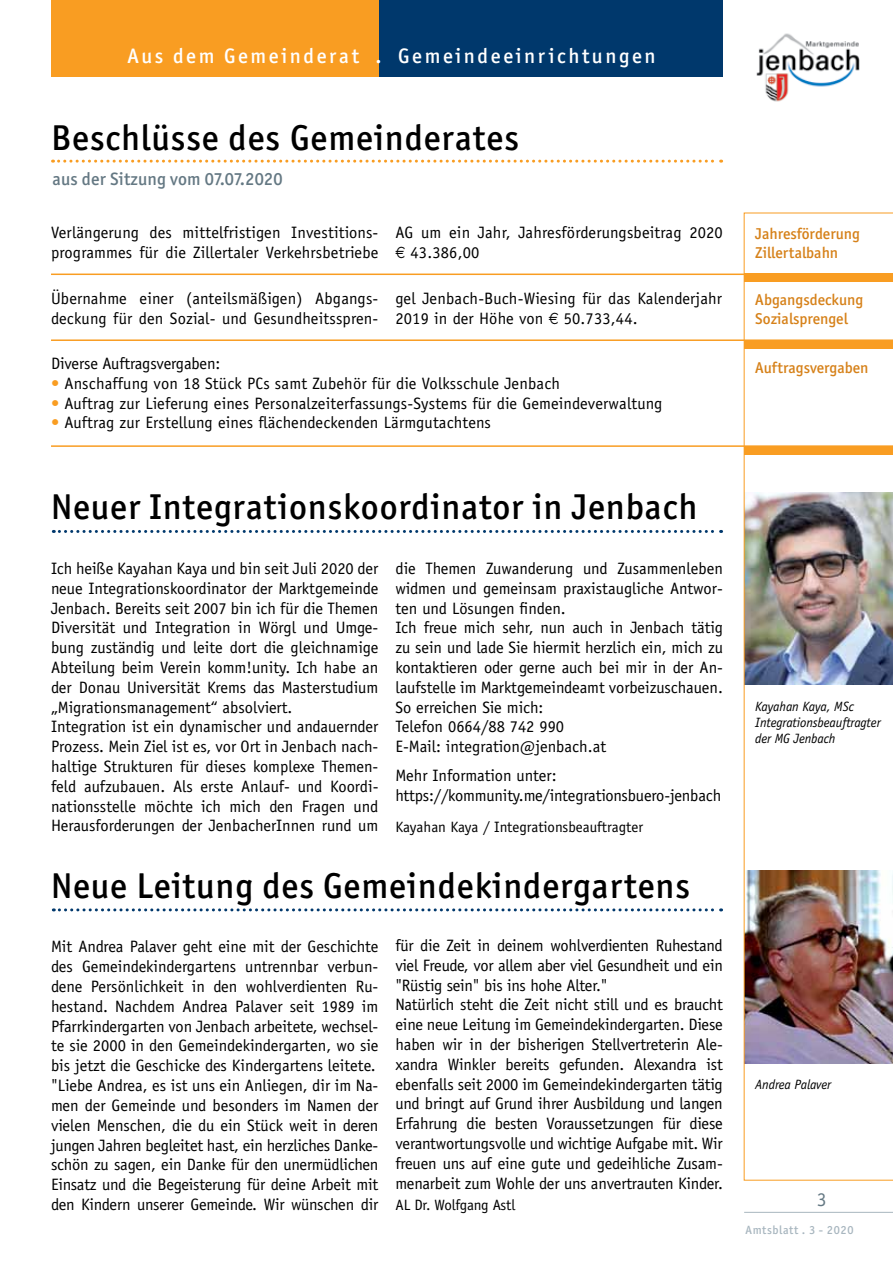
<style>
.page{position:relative;width:893px;height:1263px;background:#fff}
.page>*{position:absolute;margin:0;border:0;box-sizing:border-box;transform-origin:0 0}
.t1{font:500 36px "Officina San ITC";letter-spacing:.025em;color:#000}
.t2{font:500 21px "Officina San ITC";letter-spacing:.125em;color:#fff}
.t3{font:19.5px "Officina San ITC";color:#647883}
.t4{font:500 18px "Officina San ITC";letter-spacing:.01em;color:#647883}
.t5{font:16.5px/19.8px "Officina Sans";letter-spacing:-.005em;color:#000}
.t6{font:500 15.75px/19.5px "Officina San ITC";color:#d68119}
.t7{font:15px "Officina Sans";color:#000}
.t8{font:italic 13.5px/16.2px "Officina Sans";letter-spacing:-.01em;color:#000}
.t9{font:500 12px "Officina San ITC";letter-spacing:.05em;color:#a8b6bf}
.s1{font-family:"Euro Sans"}
.s2{color:#f99d22}
</style>
<div class="page">
<img style="left:756px;top:33px;width:104px;height:69px">
<img style="left:744px;top:213px;width:149px;height:967px">
<hr style="left:51px;top:445px;width:842px;height:2px;background:#f99d22">
<div style="left:744px;top:274px;width:149px;height:8px;background:#f99d22"></div>
<div style="left:744px;top:340px;width:149px;height:9px;background:#f99d22"></div>
<hr style="left:51px;top:274px;width:842px;height:1px;background:#f99d22">
<hr style="left:51px;top:339px;width:842px;height:2px;background:#f99d22">
<div style="left:744px;top:446px;width:149px;height:9px;background:#f99d22"></div>
<svg style="left:53px;top:160px;width:669px;height:3px"></svg>
<hr style="left:744px;top:1212px;width:149px;height:1px;background:#a8b6bf">
<div style="left:51px;top:0;width:672px;height:77px;background:#00386c"></div>
<div style="left:51px;top:0;width:327px;height:77px;background:#f99d22"></div>
<svg style="left:53px;top:530px;width:669px;height:3px"></svg>
<svg style="left:53px;top:908px;width:669px;height:3px"></svg>
<p class="t2" style="left:128px;top:43px;width:530px">Aus dem Gemeinderat . Gemeindeeinrichtungen</p>
<h1 class="t1" style="left:51px;top:117px;width:469px">Beschlüsse des Gemeinderates</h1>
<p class="t4" style="left:53px;top:168px;width:232px">aus der Sitzung vom 07.07.2020</p>
<p class="t5" style="left:395px;top:223px;width:329px">AG um ein Jahr, Jahresförderungsbeitrag 2020 <span class="s1">€</span> 43.386,00</p>
<p class="t5" style="left:395px;top:289px;width:328px">gel Jenbach-Buch-Wiesing für das Kalenderjahr<br>2019 in der Höhe von <span class="s1">€</span> 50.733,44.</p>
<p class="t5" style="left:51px;top:223px;width:329px">Verlängerung des mittelfristigen Investitions&shy;programmes für die Zillertaler Verkehrsbetriebe</p>
<p class="t5" style="left:51px;top:289px;width:329px">Übernahme einer (anteilsmäßigen) Abgangs&shy;deckung für den Sozial- und Gesundheitsspren-</p>
<p class="t5" style="left:51px;top:353px;width:171px">Diverse Auftragsvergaben:</p>
<p class="t5" style="left:51px;top:373px;width:511px"><span class="s2">•</span> Anschaffung von 18 Stück PCs samt Zubehör für die Volksschule Jenbach</p>
<p class="t5" style="left:51px;top:393px;width:613px"><span class="s2">•</span> Auftrag zur Lieferung eines Personalzeiterfassungs-Systems für die Gemeindeverwaltung</p>
<p class="t5" style="left:51px;top:413px;width:441px"><span class="s2">•</span> Auftrag zur Erstellung eines flächendeckenden Lärmgutachtens</p>
<p class="t6" style="left:755px;top:224px;width:106px">Jahresförderung<br>Zillertalbahn</p>
<p class="t6" style="left:755px;top:290px;width:109px">Abgangsdeckung<br>Sozialsprengel</p>
<p class="t6" style="left:755px;top:358px;width:115px">Auftragsvergaben</p>
<h1 class="t1" style="left:51px;top:486px;width:648px">Neuer Integrationskoordinator in Jenbach</h1>
<p class="t5" style="left:51px;top:558px;width:329px">Ich heiße Kayahan Kaya und bin seit Juli 2020 der neue Integrationskoordinator der Marktgemeinde Jenbach. Bereits seit 2007 bin ich für die Themen Diversität und Integration in Wörgl und Umge&shy;bung zuständig und leite dort die gleichnamige Abteilung beim Verein komm!unity. Ich habe an der Donau Universität Krems das Masterstudium „Migrationsmanagement“ absolviert.<br>Integration ist ein dynamischer und andauernder Prozess. Mein Ziel ist es, vor Ort in Jenbach nach&shy;haltige Strukturen für dieses komplexe Themen&shy;feld aufzubauen. Als erste Anlauf- und Koordi&shy;nationsstelle möchte ich mich den Fragen und Herausforderungen der JenbacherInnen rund um</p>
<p class="t5" style="left:395px;top:558px;width:329px">die Themen Zuwanderung und Zusammenleben widmen und gemeinsam praxistaugliche Antwor&shy;ten und Lösungen finden.<br>Ich freue mich sehr, nun auch in Jenbach tätig zu sein und lade Sie hiermit herzlich ein, mich zu kontaktieren oder gerne auch bei mir in der An&shy;laufstelle im Marktgemeindeamt vorbeizuschauen.<br>So erreichen Sie mich:<br>Telefon 0664/88 742 990<br>E-Mail: integration@jenbach.at</p>
<p class="t5" style="left:395px;top:765px;width:327px">Mehr Information unter: https://kommunity.me/integrationsbuero-jenbach</p>
<p class="t7" style="left:395px;top:818px;width:249px">Kayahan Kaya / Integrationsbeauftragter</p>
<h1 class="t1" style="left:51px;top:864px;width:640px">Neue Leitung des Gemeindekindergartens</h1>
<p class="t5" style="left:51px;top:937px;width:329px">Mit Andrea Palaver geht eine mit der Geschichte des Gemeindekindergartens untrennbar verbun&shy;dene Persönlichkeit in den wohlverdienten Ru&shy;hestand. Nachdem Andrea Palaver seit 1989 im Pfarrkindergarten von Jenbach arbeitete, wechsel&shy;te sie 2000 in den Gemeindekindergarten, wo sie bis jetzt die Geschicke des Kindergartens leitete. "Liebe Andrea, es ist uns ein Anliegen, dir im Na&shy;men der Gemeinde und besonders im Namen der vielen Menschen, die du ein Stück weit in deren jungen Jahren begleitet hast, ein herzliches Danke&shy;schön zu sagen, ein Danke für den unermüdlichen Einsatz und die Begeisterung für deine Arbeit mit den Kindern unserer Gemeinde. Wir wünschen dir</p>
<p class="t5" style="left:395px;top:935px;width:329px">für die Zeit in deinem wohlverdienten Ruhestand viel Freude, vor allem aber viel Gesundheit und ein "Rüstig sein" bis ins hohe Alter."<br>Natürlich steht die Zeit nicht still und es braucht eine neue Leitung im Gemeindekindergarten. Diese haben wir in der bisherigen Stellvertreterin Ale&shy;xandra Winkler bereits gefunden. Alexandra ist ebenfalls seit 2000 im Gemeindekindergarten tätig und bringt auf Grund ihrer Ausbildung und langen Erfahrung die besten Voraussetzungen für diese verantwortungsvolle und wichtige Aufgabe mit. Wir freuen uns auf eine gute und gedeihliche Zusam&shy;menarbeit zum Wohle der uns anvertrauten Kinder.</p>
<p class="t7" style="left:395px;top:1196px;width:121px">AL Dr. Wolfgang Astl</p>
<p class="t8" style="left:755px;top:698px;width:127px">Kayahan Kaya, MSc<br>Integrationsbeauftragter der MG Jenbach</p>
<p class="t8" style="left:755px;top:1077px;width:77px">Andrea Palaver</p>
<p class="t3" style="left:817px;top:1188px;width:11px">3</p>
<p class="t9" style="left:746px;top:1222px;width:109px">Amtsblatt . 3 - 2020</p>
</div>
